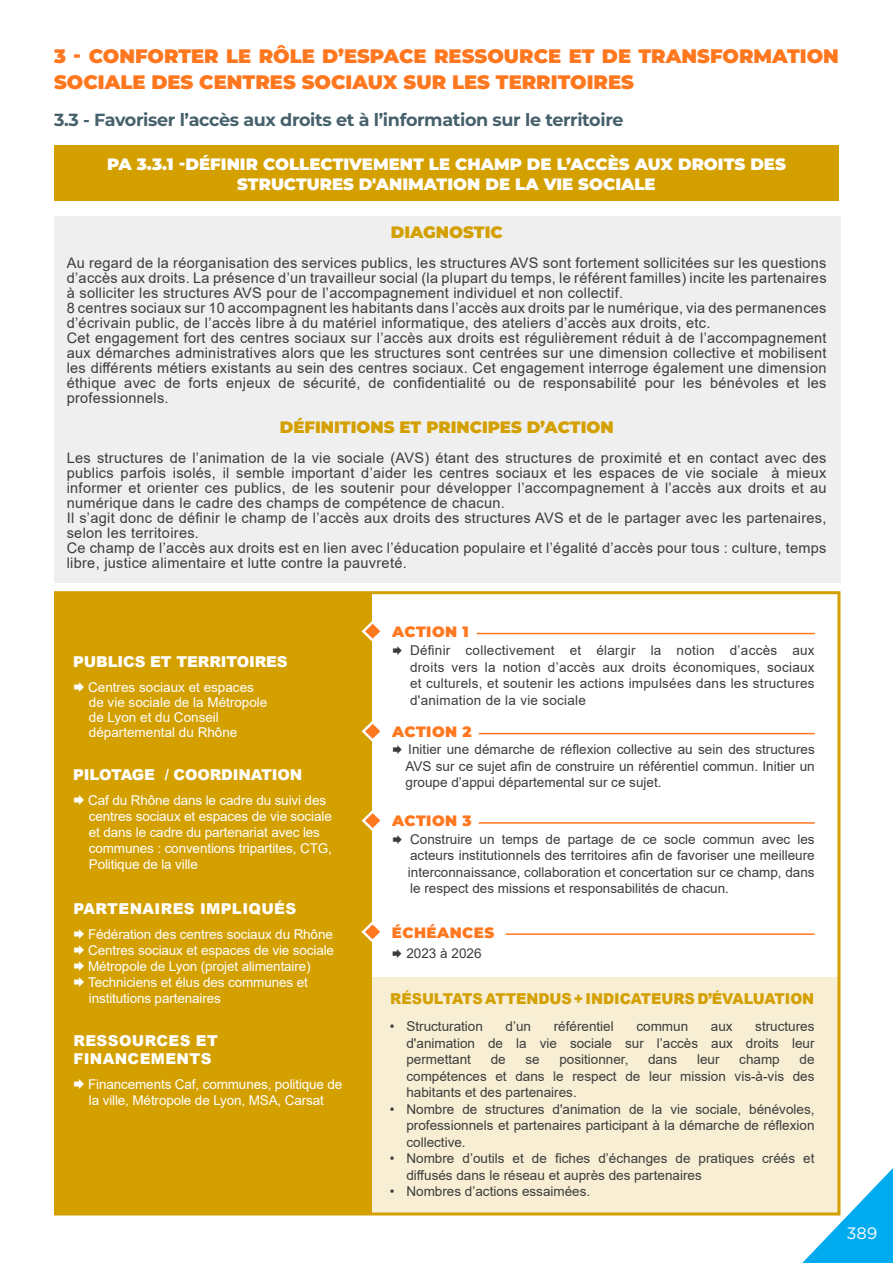
<style>
.page{position:relative;width:893px;height:1263px;background:#fff}
.page>*{position:absolute;margin:0;border:0;box-sizing:border-box;transform-origin:0 0}
.t1{font:900 19.5px/25.5px "Montserrat";color:#ff771e}
.t2{font:700 17.55px "Montserrat";letter-spacing:-.02em;color:#46606c}
.t3{font:900 16.5px/19.8px "Montserrat";color:#fff;text-align:center}
.t4{font:900 16.5px "Montserrat";color:#d4a000}
.t5{font:16.5px "Gotham";color:#fff}
.t6{font:900 15px/18px "Arial";letter-spacing:.01em;color:#fff}
.t7{font:900 15px "Arial";letter-spacing:-.005em;color:#d4a000;scale:.96 1}
.t8{font:900 15px "Arial";letter-spacing:-.01em;color:#fff}
.t9{font:900 15px "Montserrat";letter-spacing:.03em;color:#ff771e}
.t10{font:14.55px/15px "Arial";letter-spacing:.02em;color:#3c3c3b}
.t11{font:13.5px/16.5px "Arial";color:#3c3c3b;text-align:justify}
.t12{font:13.5px/16.2px "Arial";letter-spacing:-.01em;color:#fff}
</style>
<div class="page">
<svg style="left:802px;top:1168px;width:91px;height:95px"></svg>
<div style="left:54px;top:146px;width:785px;height:55px;background:#d4a000"></div>
<div style="left:54px;top:216px;width:786px;height:367px;background:#efefef"></div>
<div style="left:354px;top:977px;width:485px;height:235px;background:#f7eed4"></div>
<div style="left:54px;top:593px;width:317px;height:620px;background:#d4a000"></div>
<hr style="left:477px;top:633px;width:338px;height:1px;background:#ff771e">
<svg style="left:361px;top:619px;width:19px;height:25px"></svg>
<hr style="left:479px;top:733px;width:336px;height:1px;background:#ff771e">
<svg style="left:361px;top:719px;width:19px;height:25px"></svg>
<hr style="left:479px;top:822px;width:336px;height:2px;background:#ff771e">
<svg style="left:361px;top:808px;width:19px;height:25px"></svg>
<hr style="left:506px;top:933px;width:309px;height:2px;background:#ff771e">
<svg style="left:361px;top:919px;width:19px;height:25px"></svg>
<h1 class="t1" style="left:54px;top:42px;width:786px">3 - CONFORTER LE RÔLE D’ESPACE RESSOURCE ET DE TRANSFORMATION<br>SOCIALE DES CENTRES SOCIAUX SUR LES TERRITOIRES</h1>
<p class="t2" style="left:54px;top:107px;width:571px">3.3 - Favoriser l’accès aux droits et à l’information sur le territoire</p>
<p class="t3" style="left:107px;top:153px;width:680px">PA 3.3.1 -DÉFINIR COLLECTIVEMENT LE CHAMP DE L’ACCÈS AUX DROITS DES<br>STRUCTURES D'ANIMATION DE LA VIE SOCIALE</p>
<p class="t4" style="left:391px;top:220px;width:114px">DIAGNOSTIC</p>
<p class="t10" style="left:67px;top:255px;width:761px">Au regard de la réorganisation des services publics, les structures AVS sont fortement sollicitées sur les questions d’accès aux droits. La présence d’un travailleur social (la plupart du temps, le référent familles) incite les partenaires à solliciter les structures AVS pour de l’accompagnement individuel et non collectif.<br>8 centres sociaux sur 10 accompagnent les habitants dans l’accès aux droits par le numérique, via des permanences d’écrivain public, de l’accès libre à du matériel informatique, des ateliers d’accès aux droits, etc.<br>Cet engagement fort des centres sociaux sur l’accès aux droits est régulièrement réduit à de l’accompagnement aux démarches administratives alors que les structures sont centrées sur une dimension collective et mobilisent les différents métiers existants au sein des centres sociaux. Cet engagement interroge également une dimension éthique avec de forts enjeux de sécurité, de confidentialité ou de responsabilité pour les bénévoles et les professionnels.</p>
<p class="t4" style="left:280px;top:415px;width:335px">DÉFINITIONS ET PRINCIPES D’ACTION</p>
<p class="t10" style="left:67px;top:450px;width:761px">Les structures de l’animation de la vie sociale (AVS) étant des structures de proximité et en contact avec des publics parfois isolés, il semble important d’aider les centres sociaux et les espaces de vie sociale à mieux informer et orienter ces publics, de les soutenir pour développer l’accompagnement à l’accès aux droits et au numérique dans le cadre des champs de compétence de chacun.<br>Il s’agit donc de définir le champ de l’accès aux droits des structures AVS et de le partager avec les partenaires, selon les territoires.<br>Ce champ de l’accès aux droits est en lien avec l’éducation populaire et l’égalité d’accès pour tous : culture, temps libre, justice alimentaire et lutte contre la pauvreté.</p>
<p class="t8" style="left:73px;top:651px;width:216px">PUBLICS ET TERRITOIRES</p>
<p class="t12" style="left:88px;top:679px;width:181px;line-height:15px">Centres sociaux et espaces de vie sociale de la Métropole de Lyon et du Conseil départemental du Rhône</p>
<p class="t8" style="left:73px;top:764px;width:231px">PILOTAGE / COORDINATION</p>
<p class="t12" style="left:88px;top:792px;width:245px">Caf du Rhône dans le cadre du suivi des centres sociaux et espaces de vie sociale et dans le cadre du partenariat avec les communes : conventions tripartites, CTG, Politique de la ville</p>
<p class="t6" style="left:73px;top:899px;width:224px">PARTENAIRES IMPLIQUÉS</p>
<p class="t12" style="left:88px;top:926px;width:247px">Fédération des centres sociaux du Rhône Centres sociaux et espaces de vie sociale Métropole de Lyon (projet alimentaire)<br>Techniciens et élus des communes et institutions partenaires</p>
<p class="t6" style="left:73px;top:1031px;width:146px">RESSOURCES ET<br>FINANCEMENTS</p>
<p class="t12" style="left:88px;top:1076px;width:256px">Financements Caf, communes, politique de la ville, Métropole de Lyon, MSA, Carsat</p>
<p class="t9" style="left:392px;top:620px;width:78px">ACTION 1</p>
<p class="t11" style="left:410px;top:642px;width:406px">Définir collectivement et élargir la notion d’accès aux droits vers la notion d’accès aux droits économiques, sociaux et culturels, et soutenir les actions impulsées dans les structures d'animation de la vie sociale</p>
<p class="t9" style="left:392px;top:720px;width:81px">ACTION 2</p>
<p class="t11" style="left:406px;top:741px;width:411px">Initier une démarche de réflexion collective au sein des structures AVS sur ce sujet afin de construire un référentiel commun. Initier un groupe d’appui départemental sur ce sujet.</p>
<p class="t9" style="left:392px;top:810px;width:81px">ACTION 3</p>
<p class="t11" style="left:408px;top:831px;width:408px">Construire un temps de partage de ce socle commun avec les acteurs institutionnels des territoires afin de favoriser une meilleure interconnaissance, collaboration et concertation sur ce champ, dans le respect des missions et responsabilités de chacun.</p>
<p class="t9" style="left:392px;top:921px;width:104px">ÉCHÉANCES</p>
<p class="t11" style="left:406px;top:945px;width:77px">2023 à 2026</p>
<p class="t7" style="left:390px;top:988px;width:443px">RÉSULTATS ATTENDUS + INDICATEURS D’ÉVALUATION</p>
<p class="t11" style="left:390px;top:1018px;width:95px">• Structuration</p>
<p class="t11" style="left:506px;top:1018px;width:27px">d’un</p>
<p class="t11" style="left:554px;top:1018px;width:62px">référentiel</p>
<p class="t11" style="left:636px;top:1018px;width:53px">commun</p>
<p class="t11" style="left:711px;top:1018px;width:23px">aux</p>
<p class="t11" style="left:406px;top:1018px;width:410px;text-indent:349px">structures d'animation de la vie sociale sur l’accès aux droits leur permettant</p>
<p class="t11" style="left:406px;top:1051px;width:410px;text-indent:393px">de compétences et dans le respect de leur mission vis-à-vis des habitants et des partenaires.</p>
<p class="t11" style="left:406px;top:1100px;width:410px;text-indent:-16px">• Nombre de structures d'animation de la vie sociale, bénévoles, professionnels et partenaires participant à la démarche de réflexion collective.</p>
<p class="t11" style="left:406px;top:1150px;width:410px;text-indent:-16px">• Nombre d’outils et de fiches d’échanges de pratiques créés et diffusés dans le réseau et auprès des partenaires</p>
<p class="t11" style="left:390px;top:1183px;width:202px">• Nombres d’actions essaimées.</p>
<p class="t11" style="left:491px;top:1051px;width:17px">de</p>
<p class="t11" style="left:525px;top:1051px;width:16px">se</p>
<p class="t11" style="left:559px;top:1051px;width:71px">positionner,</p>
<p class="t11" style="left:648px;top:1051px;width:31px">dans</p>
<p class="t11" style="left:697px;top:1051px;width:24px">leur</p>
<p class="t11" style="left:739px;top:1051px;width:42px">champ</p>
<p class="t5" style="left:846px;top:1222px;width:33px">389</p>
</div>
